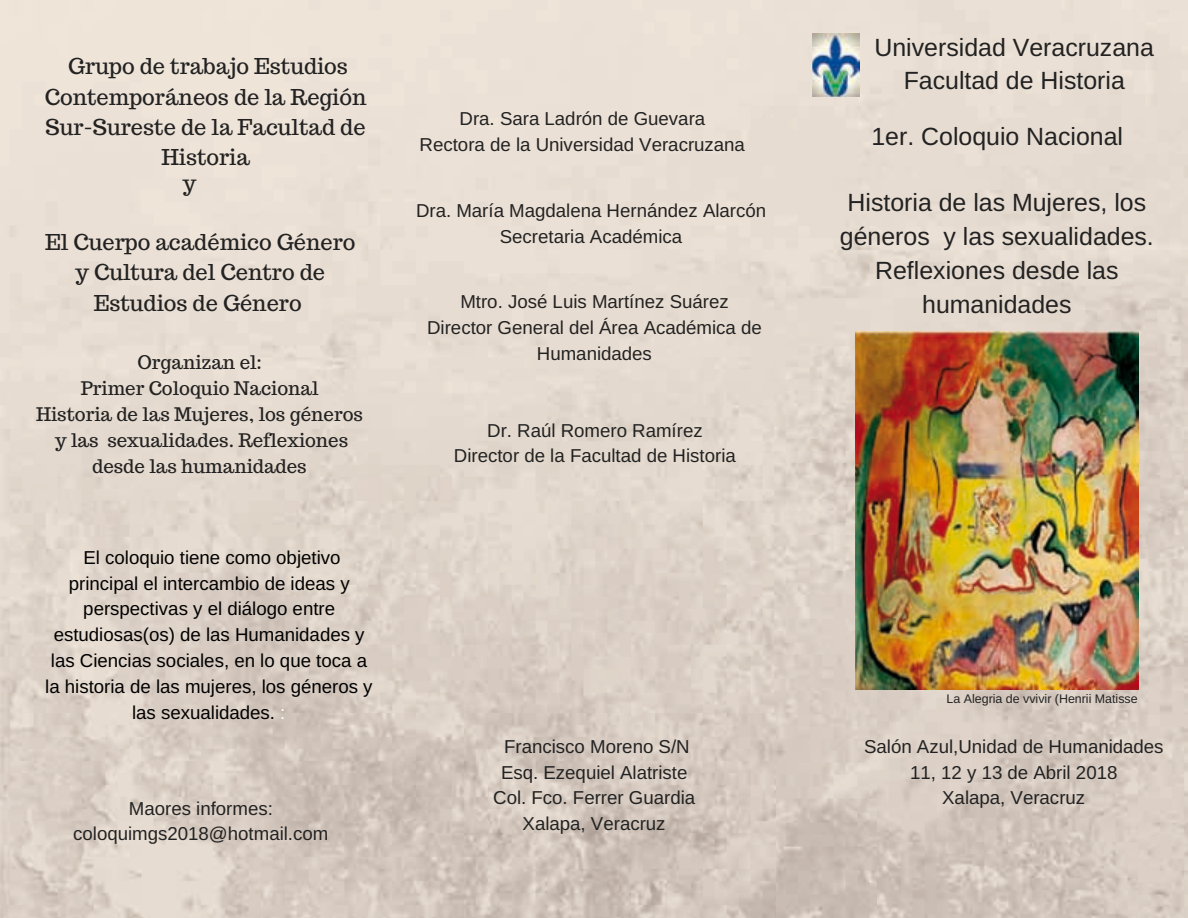
<style>
.page{position:relative;width:1188px;height:918px;background:#fff}
.page>*{position:absolute;margin:0;border:0;box-sizing:border-box;transform-origin:0 0}
.t1{font:24.9px/33.8px "Arimo";color:#222;text-align:center}
.t2{font:21.75px/30.5px "Trocchi";color:#222;text-align:center}
.t3{font:18.6px/26px "Arimo";color:#222;text-align:center}
.t4{font:18.6px/26px "Arimo";color:#000;text-align:center}
.t5{font:18.6px/26px "Trocchi";color:#222;text-align:center}
.t6{font:12.45px "Arimo";color:#222}
.s1{color:#fff}
</style>
<div class="page">
<div style="left:774px;top:0;width:414px;height:356px;background:#e7dcd1"></div>
<img style="left:1138px;top:356px;width:50px;height:562px">
<img style="left:878px;top:690px;width:260px;height:228px">
<img style="left:0;top:713px;width:776px;height:205px">
<img style="left:855px;top:332px;width:283px;height:358px">
<img style="left:812px;top:34px;width:48px;height:63px">
<p class="t2" style="left:45px;top:51px;width:323px">Grupo de trabajo Estudios<br>Contemporáneos de la Región<br>Sur-Sureste de la Facultad de<br>Historia</p>
<p class="t2" style="left:183px;top:168px;width:15px">y</p>
<p class="t2" style="left:45px;top:227px;width:312px">El Cuerpo académico Género y Cultura del Centro de<br>Estudios de Género</p>
<p class="t5" style="left:36px;top:349px;width:328px">Organizan el:<br>Primer Coloquio Nacional<br>Historia de las Mujeres, los géneros y las sexualidades. Reflexiones desde las humanidades</p>
<p class="t4" style="left:45px;top:544px;width:329px">El coloquio tiene como objetivo principal el intercambio de ideas y perspectivas y el diálogo entre estudiosas(os) de las Humanidades y las Ciencias sociales, en lo que toca a la historia de las mujeres, los géneros y las sexualidades. <span class="s1">:</span></p>
<p class="t3" style="left:73px;top:795px;width:257px">Maores informes: coloquimgs2018@hotmail.com</p>
<p class="t3" style="left:420px;top:105px;width:327px">Dra. Sara Ladrón de Guevara<br>Rectora de la Universidad Veracruzana</p>
<p class="t3" style="left:416px;top:198px;width:352px">Dra. María Magdalena Hernández Alarcón<br>Secretaria Académica</p>
<p class="t3" style="left:427px;top:289px;width:336px">Mtro. José Luis Martínez Suárez<br>Director General del Área Académica de<br>Humanidades</p>
<p class="t3" style="left:454px;top:417px;width:283px">Dr. Raúl Romero Ramírez<br>Director de la Facultad de Historia</p>
<p class="t3" style="left:493px;top:733px;width:204px">Francisco Moreno S/N<br>Esq. Ezequiel Alatriste<br>Col. Fco. Ferrer Guardia<br>Xalapa, Veracruz</p>
<h1 class="t1" style="left:875px;top:31px;width:281px;line-height:32.5px">Universidad Veracruzana<br>Facultad de Historia</h1>
<h1 class="t1" style="left:871px;top:120px;width:253px">1er. Coloquio Nacional</h1>
<h1 class="t1" style="left:840px;top:186px;width:315px">Historia de las Mujeres, los géneros y las sexualidades.<br>Reflexiones desde las humanidades</h1>
<p class="t6" style="left:947px;top:692px;width:193px">La Alegria de vvivir (Henrii Matisse</p>
<p class="t3" style="left:864px;top:733px;width:301px">Salón Azul,Unidad de Humanidades<br>11, 12 y 13 de Abril 2018<br>Xalapa, Veracruz</p>
</div>
